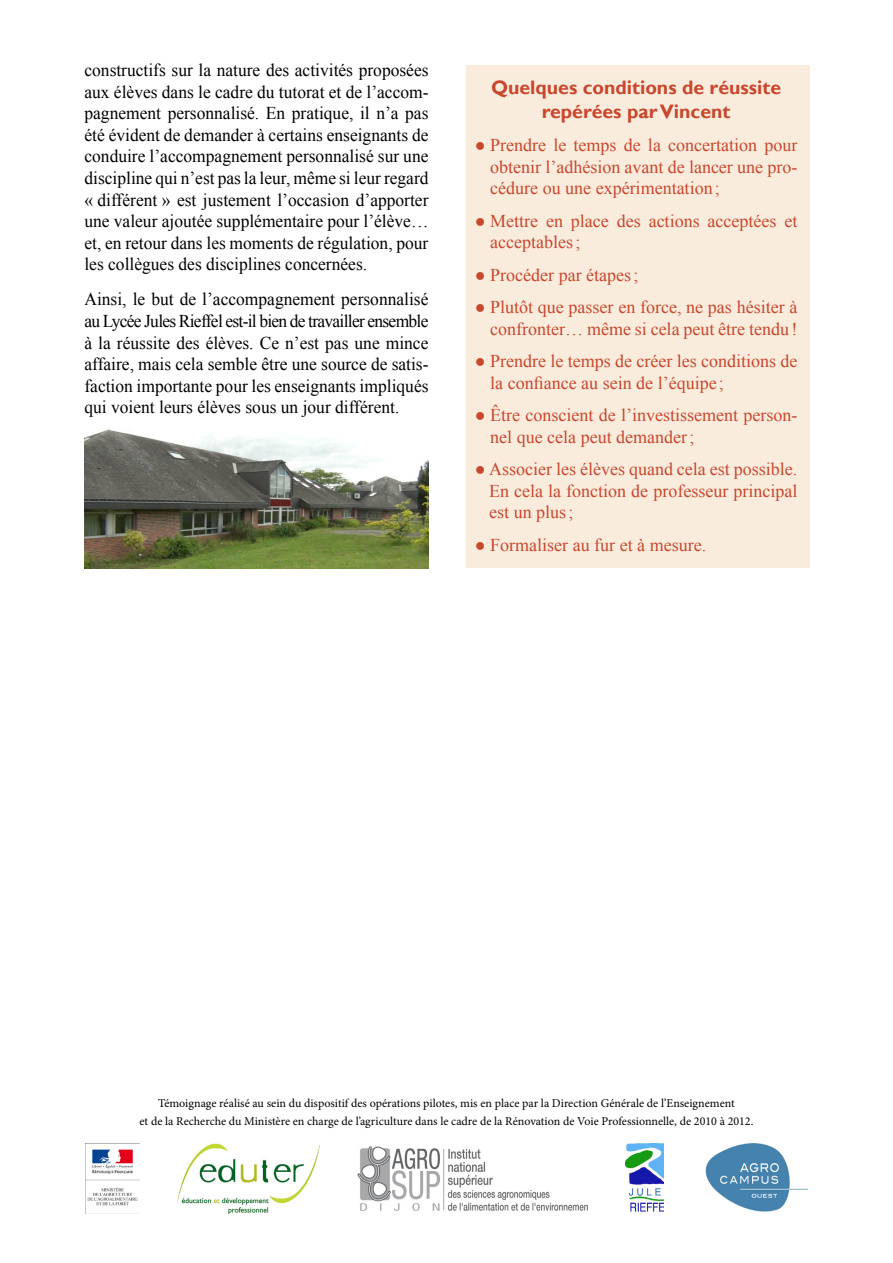
<style>
.page{position:relative;width:893px;height:1263px;background:#fff}
.page>*{position:absolute;margin:0;border:0;box-sizing:border-box;transform-origin:0 0}
.t1{font:700 19.5px "Gill Sans";color:#c8472d}
.t2{font:18px/21.6px "Times New Roman";color:#000;text-align:justify}
.t3{font:18px/21.6px "Times New Roman";color:#c8472d}
.t4{font:12px "Minion Pro";color:#000}
</style>
<div class="page">
<img style="left:357px;top:1146px;width:230px;height:65px">
<img style="left:85px;top:1144px;width:54px;height:69px">
<img style="left:178px;top:1144px;width:142px;height:69px">
<div style="left:466px;top:65px;width:343px;height:503px;background:#faecdd"></div>
<img style="left:705px;top:1144px;width:103px;height:68px">
<img style="left:625px;top:1144px;width:39px;height:68px">
<img style="left:84px;top:429px;width:344px;height:139px">
<p class="t2" style="left:84px;top:59px;width:346px">constructifs sur la nature des activités proposées aux élèves dans le cadre du tutorat et de l’accom&shy;pagnement personnalisé. En pratique, il n’a pas été évident de demander à certains enseignants de conduire l’accompagnement personnalisé sur une discipline qui n’est pas la leur, même si leur regard « différent » est justement l’occasion d’apporter une valeur ajoutée supplémentaire pour l’élève… et, en retour dans les moments de régulation, pour les collègues des disciplines concernées.</p>
<p class="t2" style="left:84px;top:288px;width:346px">Ainsi, le but de l’accompagnement personnalisé au Lycée Jules Rieffel est-il bien de travailler ensemble à la réussite des élèves. Ce n’est pas une mince affaire, mais cela semble être une source de satis&shy;faction importante pour les enseignants impliqués qui voient leurs élèves sous un jour différent.</p>
<p class="t1" style="left:491px;top:76px;width:292px">Quelques conditions de réussite</p>
<p class="t1" style="left:542px;top:99px;width:190px">repérées par Vincent</p>
<p class="t3" style="left:490px;top:134px;width:309px;text-align:justify;text-indent:-15px">● Prendre le temps de la concertation pour obtenir l’adhésion avant de lancer une pro&shy;cédure ou une expérimentation;</p>
<p class="t3" style="left:490px;top:210px;width:309px;text-indent:-15px">● Mettre en place des actions acceptées et acceptables;</p>
<p class="t3" style="left:475px;top:264px;width:165px">● Procéder par étapes;</p>
<p class="t3" style="left:475px;top:296px;width:324px;text-align:right">● Plutôt que passer en force, ne pas hésiter à confronter… même si cela peut être tendu!</p>
<p class="t3" style="left:490px;top:350px;width:309px;text-indent:-15px">● Prendre le temps de créer les conditions de la confiance au sein de l’équipe ;</p>
<p class="t3" style="left:490px;top:404px;width:309px;text-indent:-15px">● Être conscient de l’investissement person&shy;nel que cela peut demander;</p>
<p class="t3" style="left:489px;top:458px;width:310px;text-align:justify;text-indent:-14px">● Associer les élèves quand cela est possible.<br>En cela la fonction de professeur principal est un plus;</p>
<p class="t3" style="left:475px;top:534px;width:233px">● Formaliser au fur et à mesure.</p>
<p class="t4" style="left:158px;top:1095px;width:578px">Témoignage réalisé au sein du dispositif des opérations pilotes, mis en place par la Direction Générale de l’Enseignement</p>
<p class="t4" style="left:140px;top:1113px;width:615px">et de la Recherche du Ministère en charge de l’agriculture dans le cadre de la Rénovation de Voie Professionnelle, de 2010 à 2012.</p>
</div>
